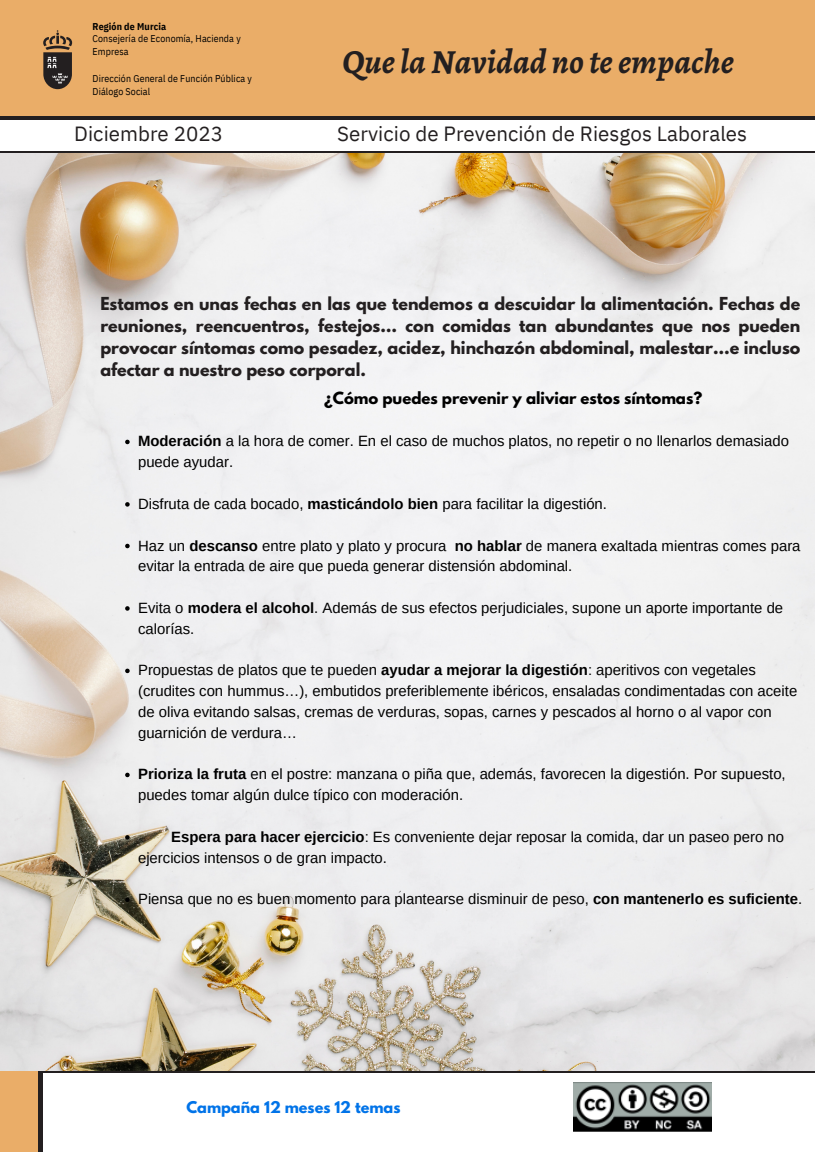
<style>
.page{position:relative;width:815px;height:1152px;background:#fff}
.page>*{position:absolute;margin:0;border:0;box-sizing:border-box;transform-origin:0 0}
.t1{font:italic 700 33.75px "Alegreya";color:#231f20}
.t2{font:20.55px "IBM Plex Sans";color:#231f20}
.t3{font:700 15.9px/21.9px "League Spartan";color:#231f20;text-align:justify}
.t4{font:14.85px/20.9px "Arimo";color:#000}
.t5{font:700 14.85px "League Spartan";color:#000}
.t6{font:700 14.4px "League Spartan";color:#0073e8}
.t7{font:9.82px/13.4px "IBM Plex Sans Cond";letter-spacing:.01em;color:#000}
.t8{font:700 9.82px "IBM Plex Sans Cond";letter-spacing:.01em;color:#000}
.s1{font-weight:700}
</style>
<div class="page">
<svg style="left:0;top:151px;width:814px;height:3px;background:#625952"></svg>
<hr style="left:0;top:1068px;width:814px;height:4px;background:#231f20">
<div style="left:0;top:1068px;width:39px;height:84px;background:#eaad68"></div>
<hr style="left:39px;top:155px;width:4px;height:997px;background:#231f20">
<div style="left:0;top:0;width:814px;height:118px;background:#eaad68"></div>
<hr style="left:0;top:117px;width:814px;height:3px;background:#231f20">
<svg style="left:43px;top:30px;width:29px;height:59px"></svg>
<img style="left:573px;top:1082px;width:138px;height:50px">
<img style="left:0;top:154px;width:814px;height:917px">
<svg style="left:125px;top:440px;width:5px;height:4px"></svg>
<svg style="left:125px;top:502px;width:5px;height:5px"></svg>
<svg style="left:125px;top:544px;width:5px;height:4px"></svg>
<svg style="left:125px;top:606px;width:5px;height:5px"></svg>
<svg style="left:125px;top:669px;width:5px;height:4px"></svg>
<svg style="left:125px;top:773px;width:5px;height:4px"></svg>
<svg style="left:125px;top:835px;width:5px;height:5px"></svg>
<svg style="left:125px;top:898px;width:5px;height:4px"></svg>
<p class="t8" style="left:93px;top:20px;width:75px">Región de Murcia</p>
<p class="t7" style="left:93px;top:31px;width:150px">Consejería de Economía, Hacienda y<br>Empresa</p>
<p class="t7" style="left:93px;top:71px;width:161px">Dirección General de Función Pública y<br>Diálogo Social</p>
<p class="t1" style="left:342px;top:38px;width:393px">Quela Navidad no teempache</p>
<p class="t2" style="left:74px;top:120px;width:150px">Diciembre 2023</p>
<p class="t2" style="left:337px;top:120px;width:411px">Servicio de Prevención de Riesgos Laborales</p>
<p class="t3" style="left:100px;top:295px;width:701px">Estamos en unas fechas en las que tendemos a descuidar la alimentación. Fechas de reuniones, reencuentros, festejos… con comidas tan abundantes que nos pueden provocar síntomas como pesadez, acidez, hinchazón abdominal, malestar…e incluso afectar a nuestro peso corporal.</p>
<p class="t5" style="left:324px;top:390px;width:380px">¿Cómo puedes prevenir y aliviar estos síntomas?</p>
<p class="t4" style="left:138px;top:431px;width:652px"><span class="s1">Moderación</span> a la hora de comer. En el caso de muchos platos, no repetir o no llenarlos demasiado puede ayudar.</p>
<p class="t4" style="left:138px;top:493px;width:470px">Disfruta de cada bocado, <span class="s1">masticándolo bien</span> para facilitar la digestión.</p>
<p class="t4" style="left:138px;top:535px;width:664px">Haz un <span class="s1">descanso</span> entre plato y plato y procura <span class="s1">no hablar</span> de manera exaltada mientras comes para evitar la entrada de aire que pueda generar distensión abdominal.</p>
<p class="t4" style="left:138px;top:597px;width:646px">Evita o <span class="s1">modera el alcohol</span>. Además de sus efectos perjudiciales, supone un aporte importante de calorías.</p>
<p class="t4" style="left:138px;top:660px;width:660px">Propuestas de platos que te pueden <span class="s1">ayudar a mejorar la digestión</span>: aperitivos con vegetales (crudites con hummus…), embutidos preferiblemente ibéricos, ensaladas condimentadas con aceite de oliva evitando salsas, cremas de verduras, sopas, carnes y pescados al horno o al vapor con guarnición de verdura…</p>
<p class="t4" style="left:138px;top:764px;width:649px"><span class="s1">Prioriza la fruta</span> en el postre: manzana o piña que, además, favorecen la digestión. Por supuesto, puedes tomar algún dulce típico con moderación.</p>
<p class="t4" style="left:138px;top:826px;width:647px;text-indent:33px"><span class="s1">Espera para hacer ejercicio</span>: Es conveniente dejar reposar la comida, dar un paseo pero no ejercicios intensos o de gran impacto.</p>
<p class="t4" style="left:138px;top:889px;width:665px">Piensa que no es buen momento para plantearse disminuir de peso, <span class="s1">con mantenerlo es suficiente</span>.</p>
<p class="t6" style="left:186px;top:1100px;width:216px">Campaña 12 meses 12 temas</p>
</div>
